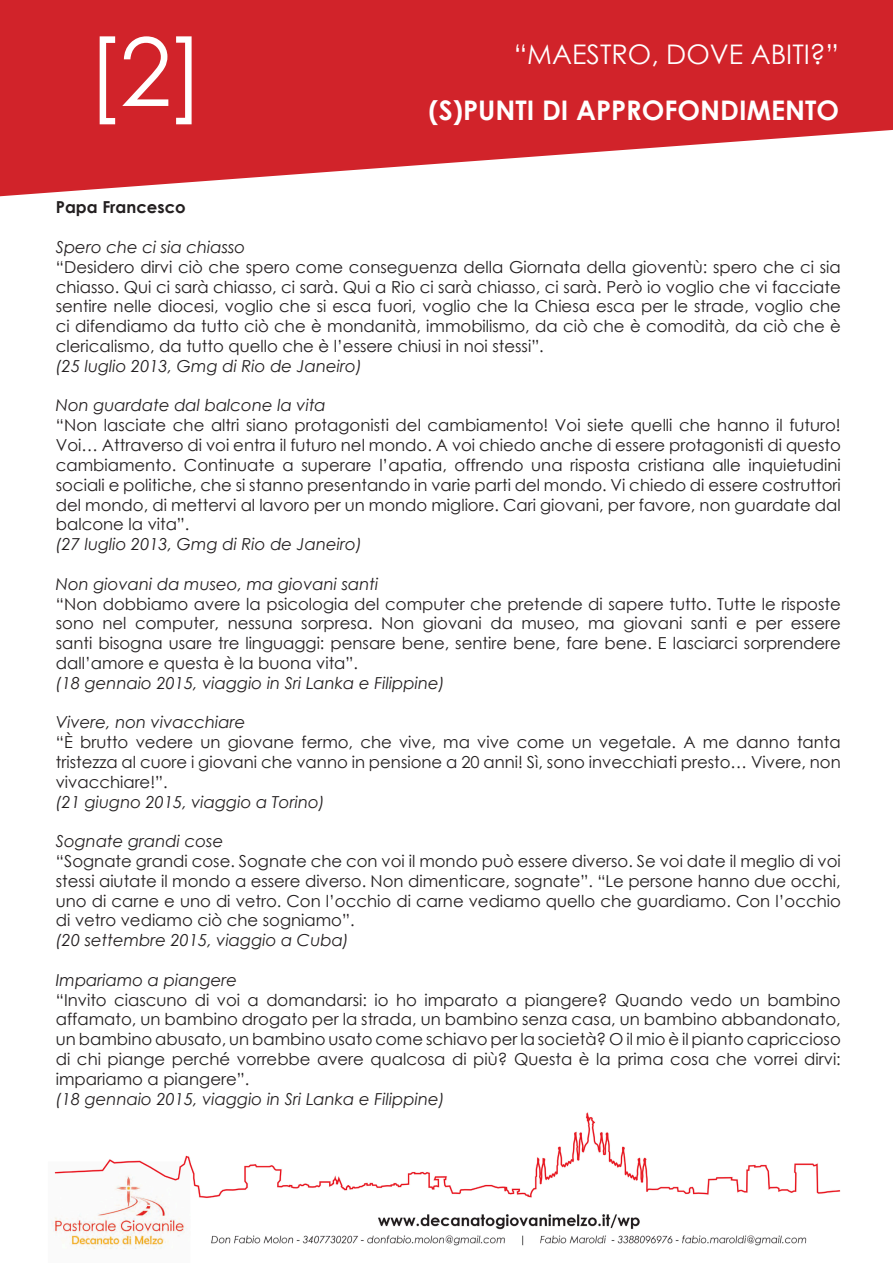
<style>
.page{position:relative;width:893px;height:1263px;background:#fff}
.page>*{position:absolute;margin:0;border:0;box-sizing:border-box;transform-origin:0 0}
.t1{font:94.5px "Century Gothic";color:#fff}
.t2{font:700 27px "Century Gothic";color:#fff}
.t3{font:27px "Century Gothic";color:#fff}
.t4{font:16.5px/19.8px "Century Gothic";color:#231f20;text-align:justify}
.t5{font:italic 16.5px "Century Gothic";color:#231f20}
.t6{font:700 16.5px "Century Gothic";color:#231f20}
</style>
<div class="page">
<img style="left:51px;top:1112px;width:790px;height:137px">
<svg style="left:0;top:0;width:893px;height:196px;fill:#d1232a"></svg>
<p class="t1" style="left:86px;top:6px;width:120px">[2]</p>
<p class="t3" style="left:514px;top:36px;width:327px">“MAESTRO, DOVE ABITI?”</p>
<p class="t2" style="left:429px;top:89px;width:412px">(S)PUNTI DI APPROFONDIMENTO</p>
<p class="t6" style="left:56px;top:195px;width:132px">Papa Francesco</p>
<p class="t5" style="left:56px;top:236px;width:191px">Spero che ci sia chiasso</p>
<p class="t4" style="left:56px;top:257px;width:786px">“Desidero dirvi ciò che spero come conseguenza della Giornata della gioventù: spero che ci sia chiasso. Qui ci sarà chiasso, ci sarà. Qui a Rio ci sarà chiasso, ci sarà. Però io voglio che vi facciate sentire nelle diocesi, voglio che si esca fuori, voglio che la Chiesa esca per le strade, voglio che ci difendiamo da tutto ciò che è mondanità, immobilismo, da ciò che è comodità, da ciò che è clericalismo, da tutto quello che è l’essere chiusi in noi stessi”.</p>
<p class="t5" style="left:56px;top:354px;width:308px">(25 luglio 2013, Gmg di Rio de Janeiro)</p>
<p class="t5" style="left:56px;top:394px;width:272px">Non guardate dal balcone la vita</p>
<p class="t4" style="left:56px;top:415px;width:786px">“Non lasciate che altri siano protagonisti del cambiamento! Voi siete quelli che hanno il futuro!<br>Voi… Attraverso di voi entra il futuro nel mondo. A voi chiedo anche di essere protagonisti di questo cambiamento. Continuate a superare l’apatia, offrendo una risposta cristiana alle inquietudini sociali e politiche, che si stanno presentando in varie parti del mondo. Vi chiedo di essere costruttori del mondo, di mettervi al lavoro per un mondo migliore. Cari giovani, per favore, non guardate dal balcone la vita”.</p>
<p class="t5" style="left:56px;top:533px;width:308px">(27 luglio 2013, Gmg di Rio de Janeiro)</p>
<p class="t5" style="left:56px;top:572px;width:324px">Non giovani da museo, ma giovani santi</p>
<p class="t4" style="left:56px;top:593px;width:786px">“Non dobbiamo avere la psicologia del computer che pretende di sapere tutto. Tutte le risposte sono nel computer, nessuna sorpresa. Non giovani da museo, ma giovani santi e per essere santi bisogna usare tre linguaggi: pensare bene, sentire bene, fare bene. E lasciarci sorprendere dall’amore e questa è la buona vita”.</p>
<p class="t5" style="left:56px;top:671px;width:391px">(18 gennaio 2015, viaggio in Sri Lanka e Filippine)</p>
<p class="t5" style="left:56px;top:711px;width:191px">Vivere, non vivacchiare</p>
<p class="t4" style="left:56px;top:732px;width:786px">“È brutto vedere un giovane fermo, che vive, ma vive come un vegetale. A me danno tanta tristezza al cuore i giovani che vanno in pensione a 20 anni! Sì, sono invecchiati presto… Vivere, non vivacchiare!”.</p>
<p class="t5" style="left:56px;top:790px;width:271px">(21 giugno 2015, viaggio a Torino)</p>
<p class="t5" style="left:56px;top:830px;width:169px">Sognate grandi cose</p>
<p class="t4" style="left:56px;top:851px;width:786px">“Sognate grandi cose. Sognate che con voi il mondo può essere diverso. Se voi date il meglio di voi stessi aiutate il mondo a essere diverso. Non dimenticare, sognate”. “Le persone hanno due occhi, uno di carne e uno di vetro. Con l’occhio di carne vediamo quello che guardiamo. Con l’occhio di vetro vediamo ciò che sogniamo”.</p>
<p class="t5" style="left:56px;top:929px;width:295px">(20 settembre 2015, viaggio a Cuba)</p>
<p class="t5" style="left:56px;top:968px;width:183px">Impariamo a piangere</p>
<p class="t4" style="left:56px;top:989px;width:786px">“Invito ciascuno di voi a domandarsi: io ho imparato a piangere? Quando vedo un bambino affamato, un bambino drogato per la strada, un bambino senza casa, un bambino abbandonato, un bambino abusato, un bambino usato come schiavo per la società? O il mio è il pianto capriccioso di chi piange perché vorrebbe avere qualcosa di più? Questa è la prima cosa che vorrei dirvi: impariamo a piangere”.</p>
<p class="t5" style="left:56px;top:1087px;width:391px">(18 gennaio 2015, viaggio in Sri Lanka e Filippine)</p>
</div>
